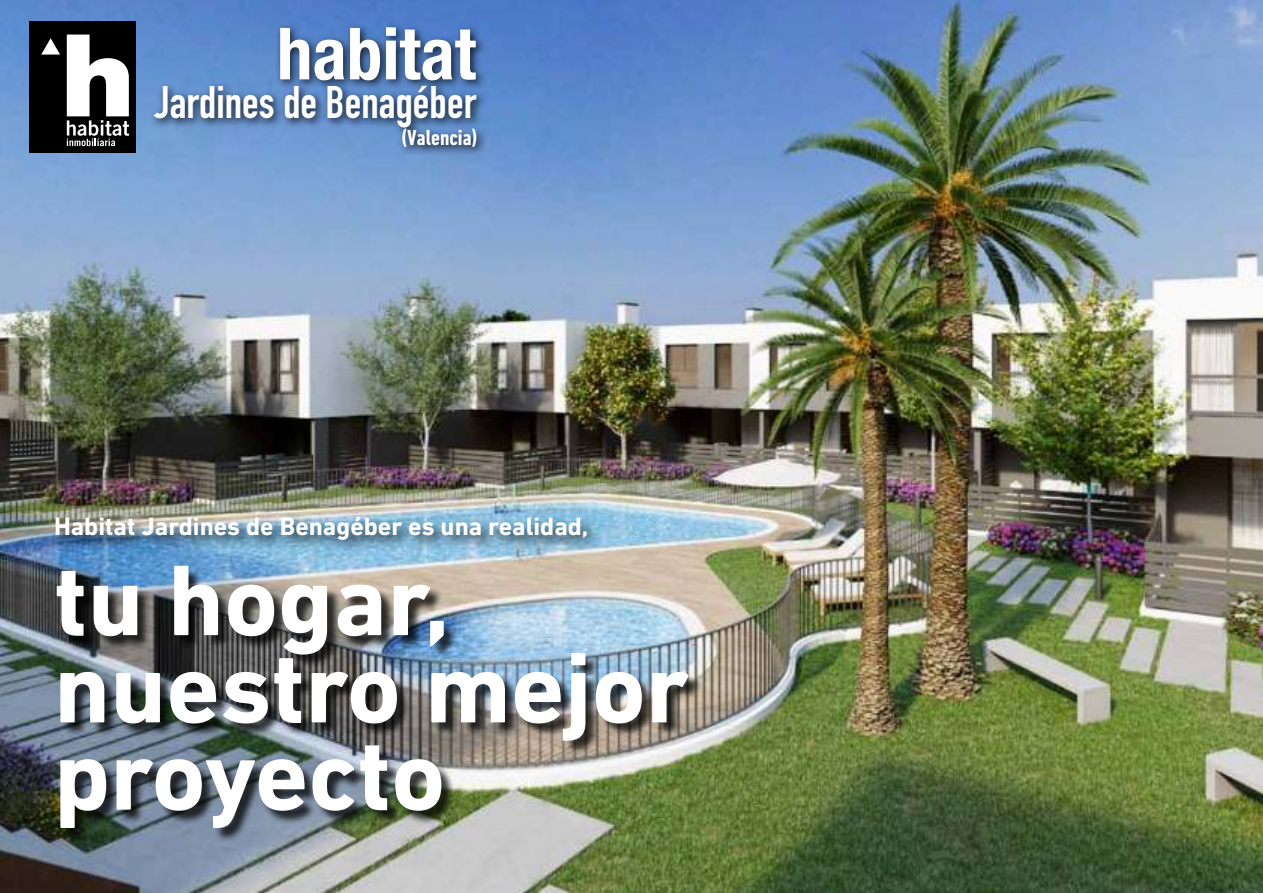
<style>
.page{position:relative;width:1263px;height:893px;background:#fff}
.page>*{position:absolute;margin:0;border:0;box-sizing:border-box;transform-origin:0 0}
.t1{font:700 101.85px/87.3px "DIN Next LT Pro";color:#fff}
.t2{font:700 45px "DIN Condensed";color:#fff}
.t3{font:700 25.5px "DIN Next LT Pro";color:#fff}
.t4{font:700 condensed 22.2px "DIN Next LT Pro";color:#fff}
</style>
<div class="page">
<img style="left:0;top:0;width:1263px;height:893px">
<div style="left:59px;top:568px;width:644px;height:274px;background:#000;opacity:.75"></div>
<div style="left:29px;top:21px;width:106px;height:132px;background:#000"></div>
<svg style="left:67px;top:35px;width:62px;height:111px"></svg>
<svg style="left:41px;top:38px;width:19px;height:17px"></svg>
<div style="left:51px;top:513px;width:552px;height:43px;background:#000;opacity:.75"></div>
<div style="left:149px;top:22px;width:339px;height:136px;background:#000;opacity:.75"></div>
<svg style="left:280px;top:28px;width:64px;height:52px"></svg>
<svg style="left:350px;top:28px;width:30px;height:52px"></svg>
<svg style="left:386px;top:27px;width:90px;height:53px"></svg>
<h2 class="t2" style="left:155px;top:86px;width:323px">Jardines de Benagéber</h2>
<p class="t4" style="left:401px;top:129px;width:78px">(Valencia)</p>
<p class="t3" style="left:54px;top:512px;width:536px">Habitat Jardines de Benagéber es una realidad,</p>
<h1 class="t1" style="left:54px;top:556px;width:637px">tu hogar, nuestro mejor proyecto</h1>
</div>
